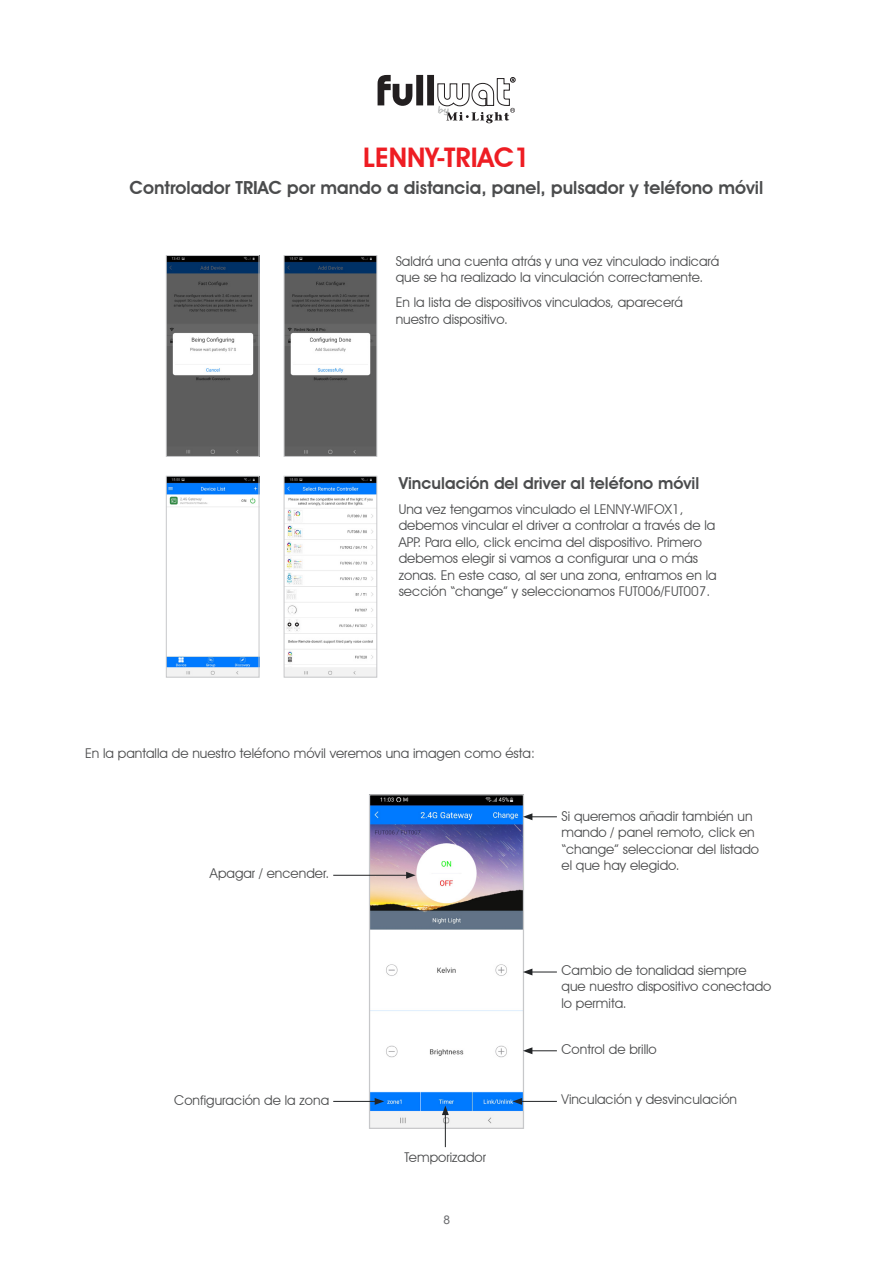
<style>
.page{position:relative;width:893px;height:1263px;background:#fff}
.page>*{position:absolute;margin:0;border:0;box-sizing:border-box;transform-origin:0 0}
.t1{font:600 27px "Avant Garde IT Cby BT";color:#ee1d23}
.t2{font:600 18px "Avant Garde IT Cby BT";color:#4b4c4d}
.Números_01{font:600 16.5px "Avant Garde IT Cby BT";color:#4b4c4d}
.Números_01-2{font:13.5px/16.5px "Avant Garde IT Cby BT";color:#4b4c4d}
.t3{font:12px "Arial";color:#6c6d70}
.t4{font:700 9px "Segoe Script";color:#b1b3b3}
</style>
<div class="page">
<svg style="left:378px;top:75px;width:137px;height:48px"></svg>
<img style="left:168px;top:257px;width:89px;height:198px">
<div style="left:166px;top:255px;width:93px;height:202px;border:1px solid #c7c8ca"></div>
<img style="left:286px;top:478px;width:89px;height:197px">
<div style="left:284px;top:476px;width:93px;height:201px;border:1px solid #c7c8ca"></div>
<img style="left:168px;top:478px;width:89px;height:197px">
<div style="left:166px;top:476px;width:93px;height:201px;border:1px solid #c7c8ca"></div>
<img style="left:371px;top:796px;width:151px;height:331px">
<div style="left:369px;top:794px;width:155px;height:335px;border:1px solid #c7c8ca"></div>
<img style="left:286px;top:257px;width:89px;height:198px">
<div style="left:284px;top:255px;width:93px;height:202px;border:1px solid #c7c8ca"></div>
<hr style="left:333px;top:875px;width:76px;height:1px;background:#222426">
<svg style="left:406px;top:872px;width:10px;height:7px"></svg>
<hr style="left:333px;top:1101px;width:44px;height:1px;background:#222426">
<svg style="left:375px;top:1098px;width:9px;height:7px"></svg>
<svg style="left:523px;top:813px;width:34px;height:7px"></svg>
<svg style="left:523px;top:968px;width:34px;height:7px"></svg>
<svg style="left:523px;top:1047px;width:34px;height:7px"></svg>
<hr style="left:445px;top:1113px;width:1px;height:34px;background:#222426">
<svg style="left:442px;top:1105px;width:7px;height:10px"></svg>
<hr style="left:520px;top:1101px;width:37px;height:1px;background:#222426">
<svg style="left:513px;top:1098px;width:9px;height:7px"></svg>
<p class="t4" style="left:437px;top:103px;width:13px">by</p>
<h1 class="t1" style="left:363px;top:141px;width:168px">LENNY-TRIAC1</h1>
<h2 class="t2" style="left:130px;top:177px;width:635px">Controlador TRIAC por mando a distancia, panel, pulsador y teléfono móvil</h2>
<p class="Números_01-2" style="left:396px;top:253px;width:325px">Saldrá una cuenta atrás y una vez vinculado indicará que se ha realizado la vinculación correctamente.</p>
<p class="Números_01-2" style="left:396px;top:294px;width:289px">En la lista de dispositivos vinculados, aparecerá nuestro dispositivo.</p>
<p class="Números_01" style="left:399px;top:473px;width:302px">Vinculación del driver al teléfono móvil</p>
<p class="Números_01-2" style="left:399px;top:501px;width:319px">Una vez tengamos vinculado el LENNY-WIFOX1, debemos vincular el driver a controlar a través de la APP. Para ello, click encima del dispositivo. Primero debemos elegir si vamos a configurar una o más zonas. En este caso, al ser una zona, entramos en la sección “change” y seleccionamos FUT006/FUT007.</p>
<p class="Números_01-2" style="left:85px;top:745px;width:451px">En la pantalla de nuestro teléfono móvil veremos una imagen como ésta:</p>
<p class="Números_01-2" style="left:210px;top:865px;width:121px">Apagar / encender.</p>
<p class="Números_01-2" style="left:561px;top:807px;width:199px">Si queremos añadir también un mando / panel remoto, click en “change” seleccionar del listado el que hay elegido.</p>
<p class="Números_01-2" style="left:174px;top:1092px;width:156px">Configuración de la zona</p>
<p class="Números_01-2" style="left:404px;top:1149px;width:83px">Temporizador</p>
<p class="t3" style="left:443px;top:1212px;width:8px">8</p>
<p class="Números_01-2" style="left:561px;top:962px;width:211px">Cambio de tonalidad siempre que nuestro dispositivo conectado lo permita.</p>
<p class="Números_01-2" style="left:561px;top:1040px;width:97px">Control de brillo</p>
<p class="Números_01-2" style="left:561px;top:1091px;width:177px">Vinculación y desvinculación</p>
</div>
